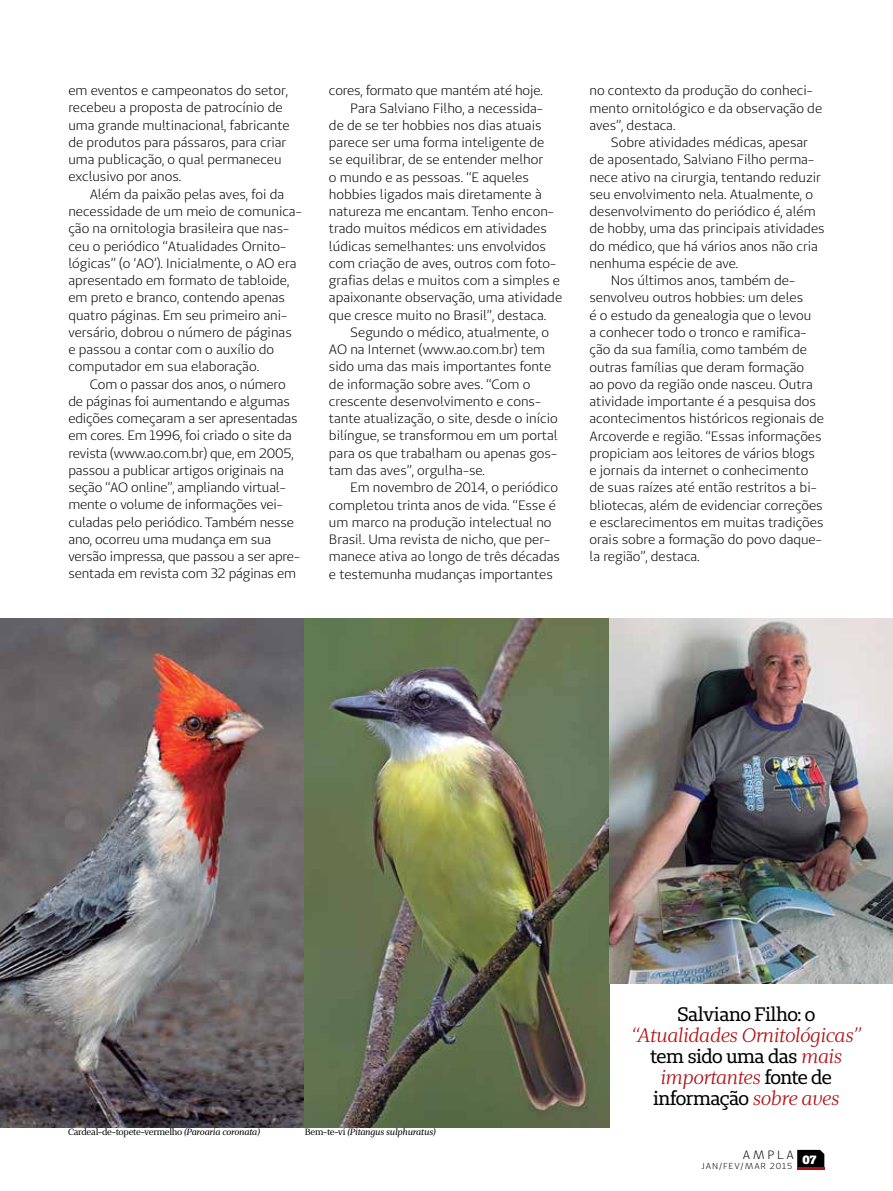
<style>
.page{position:relative;width:893px;height:1191px;background:#fff}
.page>*{position:absolute;margin:0;border:0;box-sizing:border-box;transform-origin:0 0}
.t1{font:19.5px "Unimed Slab";letter-spacing:-.03em;color:#000}
.t2{font:italic 19.5px "Unimed Serif";letter-spacing:-.025em;color:#b11116}
.t3{font:13.5px/17.2px "Unimed Sans";color:#000}
.t4{font:12px "Unimed Sans";color:#000}
.t5{font:900 12px "Unimed Slab";color:#fff}
.t6{font:9px "Unimed Serif";letter-spacing:-.025em;color:#000}
.t7{font:italic 9px "Unimed Serif";letter-spacing:-.025em;color:#000}
.t8{font:8.7px "Unimed Sans";color:#000}
.s1{font-style:italic}
.s2{font-style:normal}
.s3{font-family:"Unimed Serif";font-style:italic;color:#b11116}
.s4{font-family:"Unimed Slab";font-style:normal;color:#000}
</style>
<div class="page">
<svg style="left:797px;top:1149px;width:27px;height:18px"></svg>
<hr style="left:797px;top:1167px;width:27px;height:2px;background:#b11116">
<img style="left:0;top:619px;width:305px;height:508px">
<img style="left:305px;top:619px;width:304px;height:508px">
<img style="left:609px;top:619px;width:284px;height:364px">
<p class="t3" style="left:68px;top:82px;width:223px">em eventos e campeonatos do setor, recebeu a proposta de patrocínio de uma grande multinacional, fabricante de produtos para pássaros, para criar uma publicação, o qual permaneceu exclusivo por anos.</p>
<p class="t3" style="left:68px;top:185px;width:235px;text-indent:21px">Além da paixão pelas aves, foi da necessidade de um meio de comunica&shy;ção na ornitologia brasileira que nas&shy;ceu o periódico “Atualidades Ornito&shy;lógicas” (o ‘AO’). Inicialmente, o AO era apresentado em formato de tabloide, em preto e branco, contendo apenas quatro páginas. Em seu primeiro ani&shy;versário, dobrou o número de páginas e passou a contar com o auxílio do computador em sua elaboração.</p>
<p class="t3" style="left:68px;top:375px;width:233px;text-indent:21px">Com o passar dos anos, o número de páginas foi aumentando e algumas edições começaram a ser apresentadas em cores. Em 1996, foi criado o site da revista (www.ao.com.br) que, em 2005, passou a publicar artigos originais na seção “AO online”, ampliando virtual&shy;mente o volume de informações vei&shy;culadas pelo periódico. Também nesse ano, ocorreu uma mudança em sua versão impressa, que passou a ser apre&shy;sentada em revista com 32 páginas em</p>
<p class="t3" style="left:329px;top:82px;width:215px">cores, formato que mantém até hoje.</p>
<p class="t3" style="left:350px;top:99px;width:194px">Para Salviano Filho, a necessida-</p>
<p class="t3" style="left:329px;top:116px;width:214px">de de se ter hobbies nos dias atuais</p>
<p class="t3" style="left:329px;top:134px;width:217px">parece ser uma forma inteligente de</p>
<p class="t3" style="left:329px;top:151px;width:216px">se equilibrar, de se entender melhor</p>
<p class="t3" style="left:329px;top:168px;width:201px">o mundo e as pessoas. “E aqueles</p>
<p class="t3" style="left:329px;top:185px;width:214px">hobbies ligados mais diretamente à</p>
<p class="t3" style="left:329px;top:203px;width:226px">natureza me encantam. Tenho encon-</p>
<p class="t3" style="left:329px;top:220px;width:219px">trado muitos médicos em atividades</p>
<p class="t3" style="left:329px;top:237px;width:219px">lúdicas semelhantes: uns envolvidos</p>
<p class="t3" style="left:329px;top:254px;width:229px">com criação de aves, outros com foto-</p>
<p class="t3" style="left:329px;top:272px;width:232px">grafias delas e muitos com a simples e</p>
<p class="t3" style="left:329px;top:289px;width:235px">apaixonante observação, uma atividade</p>
<p class="t3" style="left:329px;top:306px;width:219px">que cresce muito no Brasil”, destaca.</p>
<p class="t3" style="left:350px;top:323px;width:200px">Segundo o médico, atualmente, o</p>
<p class="t3" style="left:329px;top:341px;width:218px">AO na Internet (www.ao.com.br) tem</p>
<p class="t3" style="left:329px;top:358px;width:224px">sido uma das mais importantes fonte</p>
<p class="t3" style="left:329px;top:375px;width:203px">de informação sobre aves. “Com o</p>
<p class="t3" style="left:329px;top:392px;width:214px">crescente desenvolvimento e cons-</p>
<p class="t3" style="left:329px;top:410px;width:230px">tante atualização, o site, desde o início</p>
<p class="t3" style="left:329px;top:427px;width:230px">bilíngue, se transformou em um portal</p>
<p class="t3" style="left:329px;top:444px;width:230px">para os que trabalham ou apenas gos-</p>
<p class="t3" style="left:329px;top:461px;width:158px">tam das aves”, orgulha-se.</p>
<p class="t3" style="left:350px;top:479px;width:209px">Em novembro de 2014, o periódico</p>
<p class="t3" style="left:329px;top:496px;width:228px">completou trinta anos de vida. “Esse é</p>
<p class="t3" style="left:329px;top:513px;width:224px">um marco na produção intelectual no</p>
<p class="t3" style="left:329px;top:530px;width:223px">Brasil. Uma revista de nicho, que per-</p>
<p class="t3" style="left:329px;top:548px;width:232px">manece ativa ao longo de três décadas</p>
<p class="t3" style="left:329px;top:565px;width:225px">e testemunha mudanças importantes</p>
<p class="t3" style="left:589px;top:82px;width:234px">no contexto da produção do conheci&shy;mento ornitológico e da observação de aves”, destaca.</p>
<p class="t3" style="left:611px;top:134px;width:199px">Sobre atividades médicas, apesar</p>
<p class="t3" style="left:589px;top:151px;width:226px">de aposentado, Salviano Filho perma-</p>
<p class="t3" style="left:589px;top:168px;width:233px">nece ativo na cirurgia, tentando reduzir</p>
<p class="t3" style="left:589px;top:185px;width:225px">seu envolvimento nela. Atualmente, o</p>
<p class="t3" style="left:589px;top:203px;width:228px">desenvolvimento do periódico é, além</p>
<p class="t3" style="left:589px;top:220px;width:237px">de hobby, uma das principais atividades</p>
<p class="t3" style="left:589px;top:237px;width:230px">do médico, que há vários anos não cria</p>
<p class="t3" style="left:589px;top:254px;width:150px">nenhuma espécie de ave.</p>
<p class="t3" style="left:611px;top:272px;width:186px">Nos últimos anos, também de-</p>
<p class="t3" style="left:589px;top:289px;width:215px">senvolveu outros hobbies: um deles</p>
<p class="t3" style="left:589px;top:306px;width:223px">é o estudo da genealogia que o levou</p>
<p class="t3" style="left:589px;top:323px;width:218px">a conhecer todo o tronco e ramifica-</p>
<p class="t3" style="left:589px;top:341px;width:219px">ção da sua família, como também de</p>
<p class="t3" style="left:589px;top:358px;width:216px">outras famílias que deram formação</p>
<p class="t3" style="left:589px;top:375px;width:225px">ao povo da região onde nasceu. Outra</p>
<p class="t3" style="left:589px;top:392px;width:228px">atividade importante é a pesquisa dos</p>
<p class="t3" style="left:589px;top:410px;width:236px">acontecimentos históricos regionais de</p>
<p class="t3" style="left:589px;top:427px;width:234px">Arcoverde e região. “Essas informações</p>
<p class="t3" style="left:589px;top:444px;width:227px">propiciam aos leitores de vários blogs</p>
<p class="t3" style="left:589px;top:461px;width:220px">e jornais da internet o conhecimento</p>
<p class="t3" style="left:589px;top:479px;width:229px">de suas raízes até então restritos a bi-</p>
<p class="t3" style="left:589px;top:496px;width:235px">bliotecas, além de evidenciar correções</p>
<p class="t3" style="left:589px;top:513px;width:235px">e esclarecimentos em muitas tradições</p>
<p class="t3" style="left:589px;top:530px;width:234px">orais sobre a formação do povo daque-</p>
<p class="t3" style="left:589px;top:548px;width:112px">la região”, destaca.</p>
<p class="t6" style="left:68px;top:1126px;width:194px">Cardeal-de-topete-vermelho <span class="s1">(Paroaria coronata)</span></p>
<p class="t7" style="left:305px;top:1126px;width:133px"><span class="s2">Bem-te-vi</span> (Pitangus sulphuratus)</p>
<h1 class="t1" style="left:677px;top:1002px;width:140px">Salviano Filho: o</h1>
<h1 class="t2" style="left:632px;top:1023px;width:230px">“Atualidades Ornitológicas”</h1>
<h1 class="t1" style="left:650px;top:1044px;width:194px">tem sido uma das <span class="s3">mais</span></h1>
<h1 class="t2" style="left:661px;top:1065px;width:173px">importantes <span class="s4">fonte de</span></h1>
<h1 class="t1" style="left:653px;top:1085px;width:188px">informação <span class="s3">sobre aves</span></h1>
<p class="t4" style="left:743px;top:1147px;width:12px">ampla</p>
<p class="t8" style="left:702px;top:1160px;width:7px">jan</p>
<p class="t8" style="left:719px;top:1160px;width:11px">/fev</p>
<p class="t8" style="left:741px;top:1160px;width:12px">/mar</p>
<p class="t8" style="left:770px;top:1160px;width:24px">2015</p>
<p class="t5" style="left:802px;top:1151px;width:15px">07</p>
</div>
